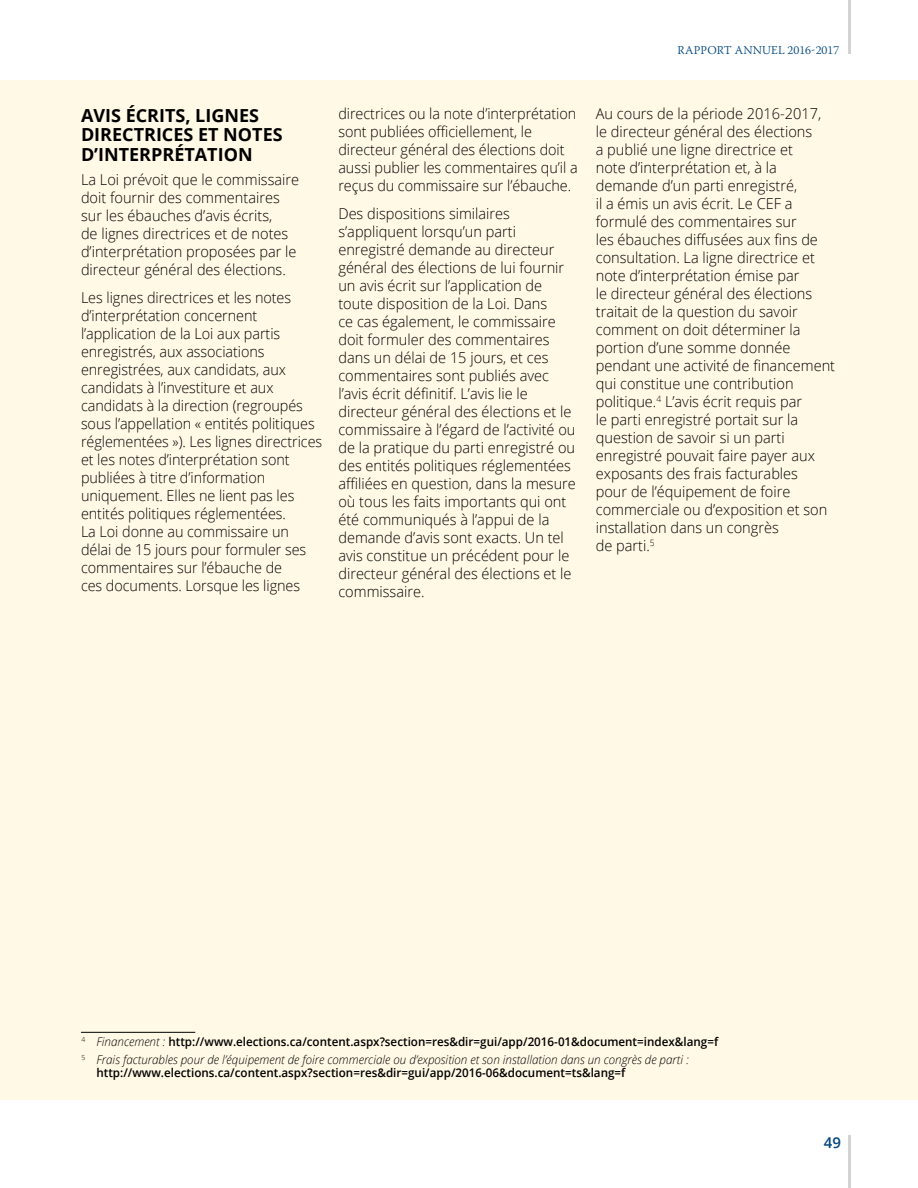
<style>
.page{position:relative;width:918px;height:1188px;background:#fff}
.page>*{position:absolute;margin:0;border:0;box-sizing:border-box;transform-origin:0 0}
.t1{font:700 18px/19.5px "Open Sans";color:#000}
.t2{font:300 15px/18px "Open Sans";color:#000}
.t3{font:300 15px/18px "Open Sans";color:#000;scale:.96 1}
.t4{font:600 15px "Open Sans";color:#00467f}
.t5{font:italic 300 12px/17.9px "Open Sans";color:#000}
.t6{font:600 12px "Open Sans";color:#000}
.t7{font:300 12px "Warnock Pro";letter-spacing:.01em;color:#00467f}
.s1{font-weight:600;font-style:normal}
</style>
<div class="page">
<div style="left:0;top:80px;width:918px;height:1020px;background:#fff9e6"></div>
<hr style="left:848px;top:0;width:2px;height:53px;background:#d1d3d4">
<hr style="left:848px;top:1135px;width:2px;height:53px;background:#d1d3d4">
<hr style="left:81px;top:1032px;width:114px;height:1px;background:#000">
<p class="t7" style="left:677px;top:43px;width:163px">RAPPORT ANNUEL 2016-2017</p>
<p class="t1" style="left:81px;top:105px;width:203px">AVIS ÉCRITS, LIGNES<br>DIRECTRICES ET NOTES<br>D’INTERPRÉTATION</p>
<p class="t2" style="left:81px;top:170px;width:220px">La Loi prévoit que le commissaire doit fournir des commentaires sur les ébauches d’avis écrits,<br>de lignes directrices et de notes d’interprétation proposées par le directeur général des élections.</p>
<p class="t3" style="left:81px;top:288px;width:253px">Les lignes directrices et les notes d’interprétation concernent l’application de la Loi aux partis enregistrés, aux associations enregistrées, aux candidats, aux candidats à l’investiture et aux candidats à la direction (regroupés sous l’appellation « entités politiques réglementées »). Les lignes directrices et les notes d’interprétation sont publiées à titre d’information uniquement. Elles ne lient pas les entités politiques réglementées.<br>La Loi donne au commissaire un délai de 15 jours pour formuler ses commentaires sur l’ébauche de<br>ces documents. Lorsque les lignes</p>
<p class="t3" style="left:338px;top:105px;width:251px">directrices ou la note d’interprétation sont publiées officiellement, le directeur général des élections doit aussi publier les commentaires qu’il a reçus du commissaire sur l’ébauche.</p>
<p class="t2" style="left:338px;top:204px;width:239px">Des dispositions similaires s’appliquent lorsqu’un parti enregistré demande au directeur général des élections de lui fournir un avis écrit sur l’application de toute disposition de la Loi. Dans<br>ce cas également, le commissaire doit formuler des commentaires dans un délai de 15 jours, et ces commentaires sont publiés avec l’avis écrit définitif. L’avis lie le directeur général des élections et le commissaire à l’égard de l’activité ou de la pratique du parti enregistré ou des entités politiques réglementées affiliées en question, dans la mesure où tous les faits importants qui ont été communiqués à l’appui de la demande d’avis sont exacts. Un tel avis constitue un précédent pour le directeur général des élections et le commissaire.</p>
<p class="t2" style="left:596px;top:105px;width:241px">Au cours de la période 2016-2017, le directeur général des élections<br>a publié une ligne directrice et<br>note d’interprétation et, à la demande d’un parti enregistré,<br>il a émis un avis écrit. Le CEF a formulé des commentaires sur<br>les ébauches diffusées aux fins de consultation. La ligne directrice et note d’interprétation émise par<br>le directeur général des élections traitait de la question du savoir comment on doit déterminer la portion d’une somme donnée pendant une activité de financement qui constitue une contribution politique.<sup>4</sup> L’avis écrit requis par<br>le parti enregistré portait sur la question de savoir si un parti enregistré pouvait faire payer aux exposants des frais facturables<br>pour de l’équipement de foire commerciale ou d’exposition et son installation dans un congrès<br>de parti.<sup>5</sup></p>
<p class="t5" style="left:81px;top:1032px;width:638px"><sup>4</sup> Financement : <span class="s1">http://www.elections.ca/content.aspx?section=res&amp;dir=gui/app/2016-01&amp;document=index&amp;lang=f<br></span><sup>5</sup> Frais facturables pour de l’équipement de foire commerciale ou d’exposition et son installation dans un congrès de parti :</p>
<p class="t6" style="left:96px;top:1064px;width:531px">http://www.elections.ca/content.aspx?section=res&amp;dir=gui/app/2016-06&amp;document=ts&amp;lang=f</p>
<p class="t4" style="left:824px;top:1133px;width:19px">49</p>
</div>
